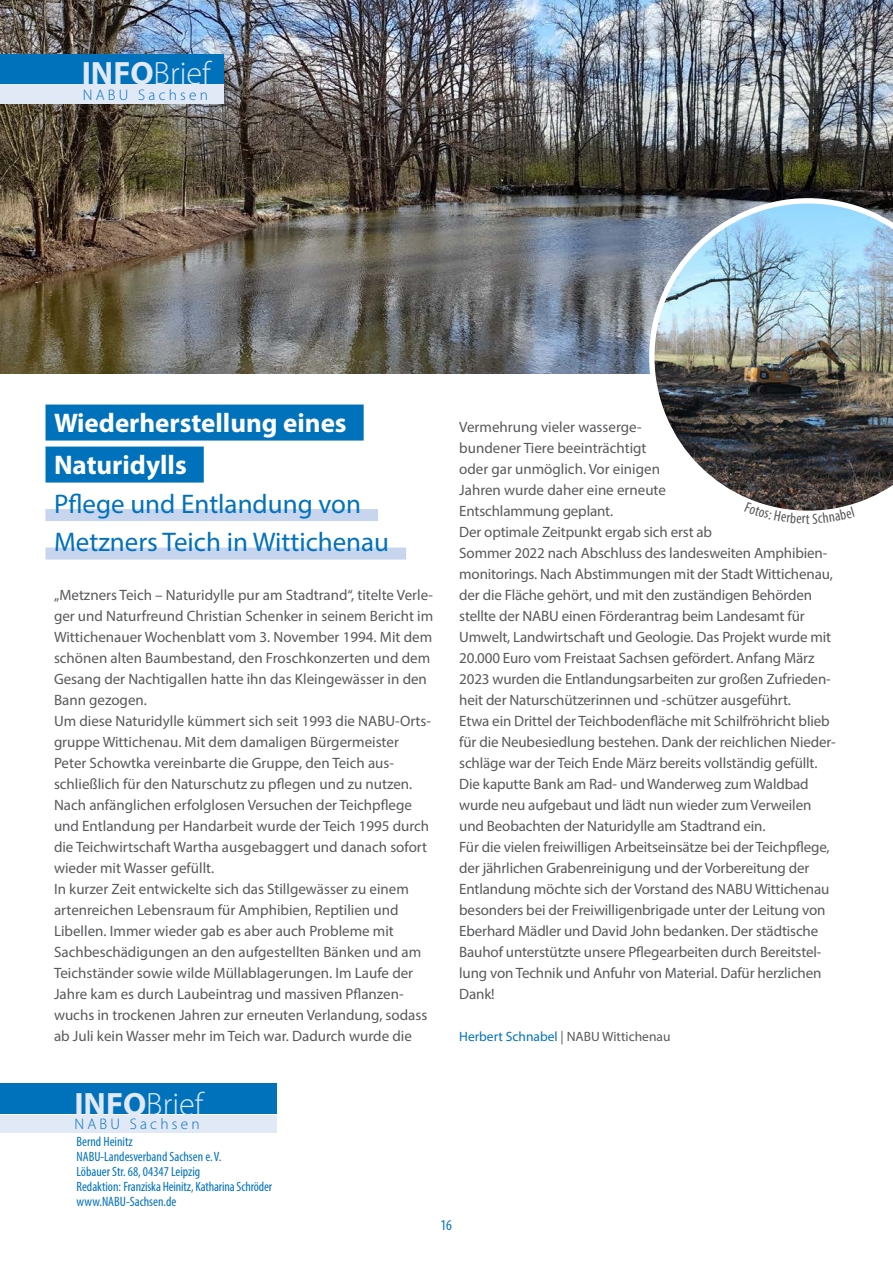
<style>
.page{position:relative;width:893px;height:1263px;background:#fff}
.page>*{position:absolute;margin:0;border:0;box-sizing:border-box;transform-origin:0 0}
.t1{font:300 32.4px "Myriad Pro";color:#e1e8f6}
.t2{font:27px/38.5px "Myriad Pro";color:#0072bc}
.t3{font:700 27px/42px "Myriad Pro";color:#fff}
.t4{font:300 15.3px "Myriad Pro";letter-spacing:.21em;color:#0072bc}
.t5{font:15px/21px "Myriad Pro";letter-spacing:-.01em;color:#58595b}
.t6{font:condensed 15px "Myriad Pro";color:#0072bc}
.t7{font:condensed 13.5px/15px "Myriad Pro";color:#0072bc}
.t8{font:13.5px "Myriad Pro";color:#58595b}
.s1{font-weight:700}
.s2{color:#0072bc}
</style>
<div class="page">
<img style="left:0;top:0;width:893px;height:374px">
<div style="left:0;top:1115px;width:276px;height:18px;background:#e1e8f6"></div>
<div style="left:0;top:1083px;width:276px;height:30px;background:#0072bc"></div>
<div style="left:45px;top:405px;width:319px;height:36px;background:#0072bc"></div>
<div style="left:45px;top:447px;width:159px;height:36px;background:#0072bc"></div>
<div style="left:45px;top:509px;width:333px;height:12px;background:#c7d6ee"></div>
<div style="left:45px;top:548px;width:361px;height:12px;background:#c7d6ee"></div>
<div style="left:0;top:54px;width:223px;height:30px;background:#0072bc"></div>
<div style="left:0;top:84px;width:223px;height:20px;background:#e1e8f6"></div>
<img style="left:649px;top:198px;width:244px;height:306px">
<svg style="left:744px;top:501px;width:111px;height:10px"></svg>
<h1 class="t1" style="left:82px;top:54px;width:131px"><span class="s1">INFO</span>Brief</h1>
<p class="t4" style="left:83px;top:86px;width:127px">NABU Sachsen</p>
<h2 class="t3" style="left:54px;top:401px;width:294px">Wiederherstellung eines<br>Naturidylls</h2>
<h2 class="t2" style="left:54px;top:484px;width:337px">Pflege und Entlandung von<br>Metzners Teich in Wittichenau</h2>
<p class="t5" style="left:54px;top:584px;width:381px">„Metzners Teich – Naturidylle pur am Stadtrand“, titelte Verle&shy;ger und Naturfreund Christian Schenker in seinem Bericht im Wittichenauer Wochenblatt vom 3. November 1994. Mit dem schönen alten Baumbestand, den Froschkonzerten und dem Gesang der Nachtigallen hatte ihn das Kleingewässer in den Bann gezogen.<br>Um diese Naturidylle kümmert sich seit 1993 die NABU-Orts&shy;gruppe Wittichenau. Mit dem damaligen Bürgermeister Peter Schowtka vereinbarte die Gruppe, den Teich aus&shy;schließlich für den Naturschutz zu pflegen und zu nutzen.<br>Nach anfänglichen erfolglosen Versuchen der Teichpflege und Entlandung per Handarbeit wurde der Teich 1995 durch die Teichwirtschaft Wartha ausgebaggert und danach sofort wieder mit Wasser gefüllt.<br>In kurzer Zeit entwickelte sich das Stillgewässer zu einem artenreichen Lebensraum für Amphibien, Reptilien und Libellen. Immer wieder gab es aber auch Probleme mit Sachbeschädigungen an den aufgestellten Bänken und am Teichständer sowie wilde Müllablagerungen. Im Laufe der Jahre kam es durch Laubeintrag und massiven Pflanzen&shy;wuchs in trockenen Jahren zur erneuten Verlandung, sodass ab Juli kein Wasser mehr im Teich war. Dadurch wurde die</p>
<p class="t5" style="left:459px;top:416px;width:378px">Vermehrung vieler wasserge-<br>bundener Tiere beeinträchtigt<br>oder gar unmöglich. Vor einigen<br>Jahren wurde daher eine erneute<br>Entschlammung geplant.<br>Der optimale Zeitpunkt ergab sich erst ab<br>Sommer 2022 nach Abschluss des landesweiten Amphibien&shy;monitorings. Nach Abstimmungen mit der Stadt Wittichenau, der die Fläche gehört, und mit den zuständigen Behörden stellte der NABU einen Förderantrag beim Landesamt für Umwelt, Landwirtschaft und Geologie. Das Projekt wurde mit 20.000 Euro vom Freistaat Sachsen gefördert. Anfang März 2023 wurden die Entlandungsarbeiten zur großen Zufrieden&shy;heit der Naturschützerinnen und -schützer ausgeführt.<br>Etwa ein Drittel der Teichbodenfläche mit Schilfröhricht blieb für die Neubesiedlung bestehen. Dank der reichlichen Nieder&shy;schläge war der Teich Ende März bereits vollständig gefüllt.<br>Die kaputte Bank am Rad- und Wanderweg zum Waldbad wurde neu aufgebaut und lädt nun wieder zum Verweilen und Beobachten der Naturidylle am Stadtrand ein.<br>Für die vielen freiwilligen Arbeitseinsätze bei der Teichpflege, der jährlichen Grabenreinigung und der Vorbereitung der Entlandung möchte sich der Vorstand des NABU Wittichenau besonders bei der Freiwilligenbrigade unter der Leitung von Eberhard Mädler und David John bedanken. Der städtische Bauhof unterstützte unsere Pflegearbeiten durch Bereitstel&shy;lung von Technik und Anfuhr von Material. Dafür herzlichen Dank!</p>
<p class="t8" style="left:459px;top:1028px;width:213px"><span class="s2">Herbert Schnabel</span> | NABU Wittichenau</p>
<h1 class="t1" style="left:74px;top:1085px;width:131px"><span class="s1">INFO</span>Brief</h1>
<p class="t7" style="left:77px;top:1134px;width:197px">Bernd Heinitz<br>NABU-Landesverband Sachsen e.V.<br>Löbauer Str. 68, 04347 Leipzig<br>Redaktion: Franziska Heinitz, Katharina Schröder www.NABU-Sachsen.de</p>
<p class="t4" style="left:74px;top:1115px;width:127px">NABU Sachsen</p>
<p class="t6" style="left:441px;top:1216px;width:13px">16</p>
</div>
